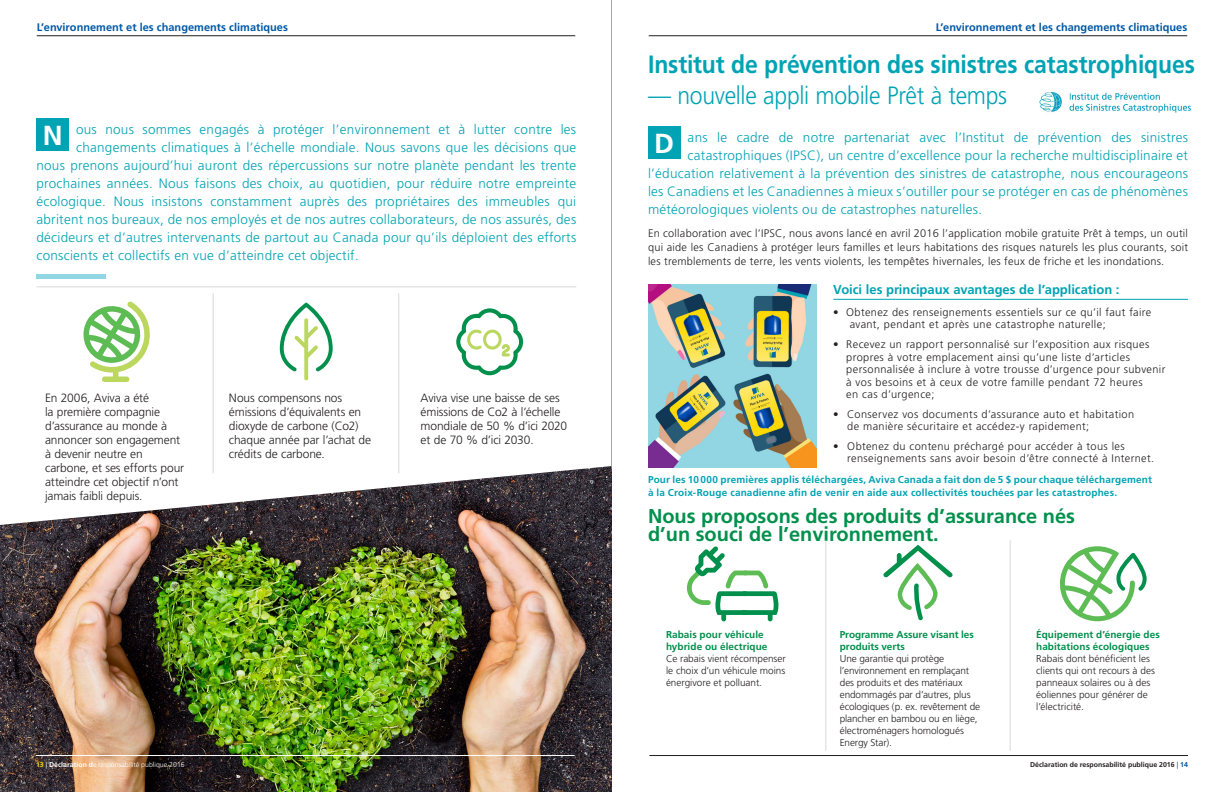
<style>
.page{position:relative;width:1224px;height:792px;background:#fff}
.page>*{position:absolute;margin:0;border:0;box-sizing:border-box;transform-origin:0 0}
.t1{font:700 27.5px "Frutiger";color:#fff}
.SubTitle{font:700 25px "Frutiger";letter-spacing:-.005em;color:#00a3b4;scale:.92 1}
.SubTitle-2{font:300 25px "Frutiger";letter-spacing:-.015em;color:#00a3b4;scale:.92 1}
.Bold_Title{font:700 20px/18px "Frutiger";color:#00904c}
.Title_Intro{font:300 13.5px "Frutiger";letter-spacing:.02em;color:#00a3b4}
.Title_Intro-2{font:700 13px "Frutiger";letter-spacing:-.005em;color:#00a3b4}
.Body_Copy_1{font:300 12px/14px "Frutiger";letter-spacing:-.01em;color:#231f20}
.Title_Intro-3{font:300 11px/12.5px "Frutiger";letter-spacing:.03em;color:#231f20}
.t2{font:700 11px "Frutiger";color:#0158a6}
.Body_Copy_1-2{font:300 10px/12px "Frutiger";letter-spacing:-.005em;color:#231f20}
.Title_Intro-4{font:700 10px/13px "Frutiger";letter-spacing:.015em;color:#00a3b4}
.t3{font:300 7px "Frutiger";color:#fff}
.t4{font:700 7px "Frutiger";color:#231f20}
.s1{font-weight:700;color:#00904c}
.s2{font-weight:700;color:#ffdd17}
.s3{font-weight:700}
.s4{font-weight:300}
.s5{color:#0158a6}
</style>
<div class="page">
<div style="left:36px;top:119px;width:33px;height:32px;background:#00a3b4"></div>
<div style="left:648px;top:126px;width:32px;height:33px;background:#00a3b4"></div>
<svg style="left:83px;top:302px;width:67px;height:80px"></svg>
<svg style="left:456px;top:308px;width:67px;height:67px"></svg>
<svg style="left:280px;top:302px;width:53px;height:78px"></svg>
<svg style="left:687px;top:546px;width:92px;height:75px"></svg>
<svg style="left:883px;top:545px;width:70px;height:75px"></svg>
<svg style="left:1060px;top:546px;width:87px;height:75px"></svg>
<hr style="left:36px;top:275px;width:70px;height:4px;background:#91d6e3">
<hr style="left:36px;top:286px;width:540px;height:1px;background:#d8d9d7">
<hr style="left:213px;top:293px;width:1px;height:180px;background:#d8d9d7">
<hr style="left:398px;top:293px;width:1px;height:180px;background:#d8d9d7">
<hr style="left:825px;top:540px;width:1px;height:211px;background:#d8d9d7">
<hr style="left:1010px;top:540px;width:1px;height:211px;background:#d8d9d7">
<hr style="left:611px;top:0;width:1px;height:792px;background:#a3a7a9">
<hr style="left:37px;top:36px;width:538px;height:1px;background:#231f20">
<hr style="left:649px;top:36px;width:538px;height:1px;background:#231f20">
<img style="left:1039px;top:92px;width:151px;height:21px">
<hr style="left:833px;top:299px;width:355px;height:1px;background:#00a3b4">
<img style="left:648px;top:284px;width:169px;height:184px">
<img style="left:0;top:466px;width:612px;height:326px">
<hr style="left:36px;top:755px;width:539px;height:1px;background:#fff">
<hr style="left:649px;top:755px;width:539px;height:1px;background:#231f20">
<p class="t2" style="left:37px;top:20px;width:253px">L’environnement et les changements climatiques</p>
<p class="t2" style="left:936px;top:20px;width:253px">L’environnement et les changements climatiques</p>
<p class="SubTitle" style="left:648px;top:49px;width:596px">Institut de prévention des sinistres catastrophiques</p>
<p class="SubTitle-2" style="left:648px;top:81px;width:392px">— nouvelle appli mobile Prêt à temps</p>
<p class="Title_Intro" style="left:76px;top:122px;width:502px">ous nous sommes engagés à protéger l’environnement et à lutter contre les</p>
<p class="Title_Intro" style="left:76px;top:140px;width:502px">changements climatiques à l’échelle mondiale. Nous savons que les décisions que</p>
<p class="Title_Intro" style="left:36px;top:158px;width:541px">nous prenons aujourd’hui auront des répercussions sur notre planète pendant les trente</p>
<p class="Title_Intro" style="left:36px;top:176px;width:541px">prochaines années. Nous faisons des choix, au quotidien, pour réduire notre empreinte</p>
<p class="Title_Intro" style="left:36px;top:194px;width:541px">écologique. Nous insistons constamment auprès des propriétaires des immeubles qui</p>
<p class="Title_Intro" style="left:36px;top:212px;width:541px">abritent nos bureaux, de nos employés et de nos autres collaborateurs, de nos assurés, des</p>
<p class="Title_Intro" style="left:36px;top:230px;width:541px">décideurs et d’autres intervenants de partout au Canada pour qu’ils déploient des efforts</p>
<p class="Title_Intro" style="left:36px;top:248px;width:324px">conscients et collectifs en vue d’atteindre cet objectif.</p>
<p class="t1" style="left:43px;top:119px;width:21px">N</p>
<p class="t1" style="left:654px;top:127px;width:21px">D</p>
<p class="Title_Intro" style="left:688px;top:130px;width:502px">ans le cadre de notre partenariat avec l’Institut de prévention des sinistres</p>
<p class="Title_Intro" style="left:688px;top:148px;width:502px">catastrophiques (IPSC), un centre d’excellence pour la recherche multidisciplinaire et</p>
<p class="Title_Intro" style="left:648px;top:166px;width:542px">l’éducation relativement à la prévention des sinistres de catastrophe, nous encourageons</p>
<p class="Title_Intro" style="left:648px;top:184px;width:541px">les Canadiens et les Canadiennes à mieux s’outiller pour se protéger en cas de phénomènes</p>
<p class="Title_Intro" style="left:648px;top:202px;width:336px">météorologiques violents ou de catastrophes naturelles.</p>
<p class="Title_Intro-3" style="left:648px;top:226px;width:542px;line-height:14px;text-align:justify">En collaboration avec l’IPSC, nous avons lancé en avril 2016 l’application mobile gratuite Prêt à temps, un outil qui aide les Canadiens à protéger leurs familles et leurs habitations des risques naturels les plus courants, soit les tremblements de terre, les vents violents, les tempêtes hivernales, les feux de friche et les inondations.</p>
<p class="Body_Copy_1" style="left:45px;top:391px;width:141px">En 2006, Aviva a été<br>la première compagnie d’assurance au monde à annoncer son engagement à devenir neutre en carbone, et ses efforts pour atteindre cet objectif n’ont jamais faibli depuis.</p>
<p class="Body_Copy_1" style="left:229px;top:391px;width:144px">Nous compensons nos émissions d’équivalents en dioxyde de carbone (Co2) chaque année par l’achat de crédits de carbone.</p>
<p class="Body_Copy_1" style="left:421px;top:391px;width:148px">Aviva vise une baisse de ses émissions de Co2 à l’échelle mondiale de 50 % d’ici 2020 et de 70 % d’ici 2030.</p>
<p class="Title_Intro-2" style="left:833px;top:282px;width:288px">Voici les principaux avantages de l’application :</p>
<p class="Title_Intro-3" style="left:850px;top:306px;width:303px;text-indent:-16px">• Obtenez des renseignements essentiels sur ce qu’il faut faire avant, pendant et après une catastrophe naturelle;</p>
<p class="Title_Intro-3" style="left:846px;top:338px;width:321px;text-indent:-13px">• Recevez un rapport personnalisé sur l’exposition aux risques propres à votre emplacement ainsi qu’une liste d’articles personnalisée à inclure à votre trousse d’urgence pour subvenir à vos besoins et à ceux de votre famille pendant 72 heures<br>en cas d’urgence;</p>
<p class="Title_Intro-3" style="left:847px;top:408px;width:288px;text-indent:-14px">• Conservez vos documents d’assurance auto et habitation de manière sécuritaire et accédez-y rapidement;</p>
<p class="Title_Intro-3" style="left:847px;top:440px;width:308px;text-indent:-14px">• Obtenez du contenu préchargé pour accéder à tous les renseignements sans avoir besoin d’être connecté à Internet.</p>
<p class="Title_Intro-4" style="left:648px;top:473px;width:506px">Pour les 10 000 premières applis téléchargées, Aviva Canada a fait don de 5 $ pour chaque téléchargement à la Croix-Rouge canadienne afin de venir en aide aux collectivités touchées par les catastrophes.</p>
<p class="Bold_Title" style="left:648px;top:507px;width:429px">Nous proposons des produits d’assurance nés d’un souci de l’environnement.</p>
<p class="Body_Copy_1-2" style="left:666px;top:629px;width:121px"><span class="s1">Rabais pour véhicule hybride ou électrique<br></span>Ce rabais vient récompenser le choix d’un véhicule moins énergivore et polluant.</p>
<p class="Body_Copy_1-2" style="left:840px;top:629px;width:142px"><span class="s1">Programme Assure visant les produits verts<br></span>Une garantie qui protège l’environnement en remplaçant des produits et des matériaux endommagés par d’autres, plus écologiques (p. ex. revêtement de plancher en bambou ou en liège, électroménagers homologués<br>Energy Star).</p>
<p class="Body_Copy_1-2" style="left:1036px;top:629px;width:125px"><span class="s1">Équipement d’énergie des habitations écologiques<br></span>Rabais dont bénéficient les clients qui ont recours à des panneaux solaires ou à des éoliennes pour générer de l’électricité.</p>
<p class="t3" style="left:36px;top:760px;width:150px"><span class="s2">13</span> | <span class="s3">Déclaration d</span>e responsabilité publique 2016</p>
<p class="t4" style="left:1030px;top:760px;width:159px">Déclaration de responsabilité publique 2016 <span class="s4">|</span> <span class="s5">14</span></p>
</div>
